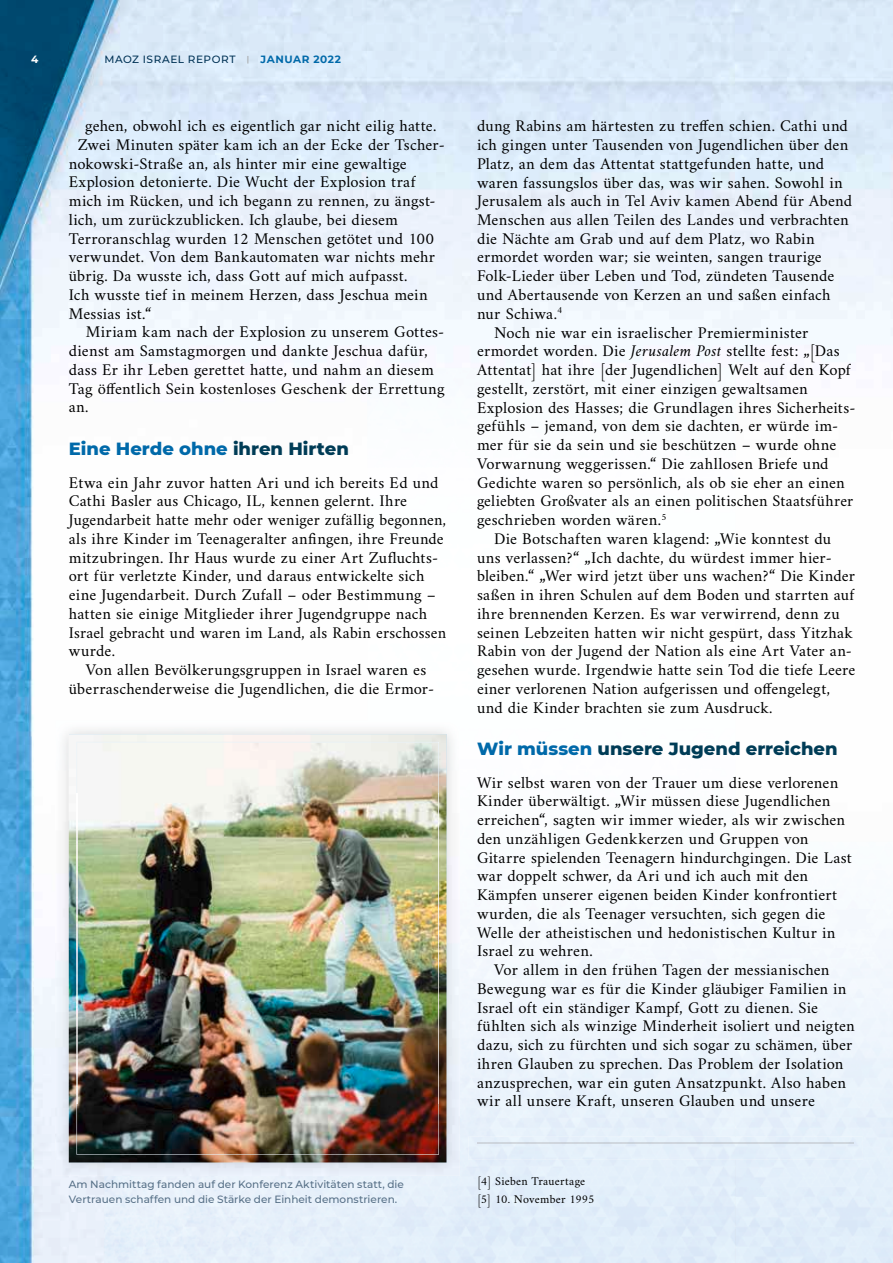
<style>
.page{position:relative;width:893px;height:1263px;background:#fff}
.page>*{position:absolute;margin:0;border:0;box-sizing:border-box;transform-origin:0 0}
.t1{font:800 18px "Montserrat";color:#003c56}
.t2{font:800 18px "Montserrat";color:#0069a9}
.t3{font:16.5px/18.8px "Amiri";letter-spacing:.01em;color:#000}
.t4{font:12px/18.6px "Amiri";letter-spacing:.015em;color:#000}
.t5{font:500 10.5px/15px "Montserrat";color:#577087}
.t6{font:500 10.5px "Montserrat";letter-spacing:.055em;color:#003255}
.t7{font:700 10.5px "Montserrat";color:#fff}
.s1{font-weight:700;color:#0069a9}
.s2{color:#003c56}
.s3{font-style:italic}
.s4{color:#0069a9}
</style>
<div class="page">
<img style="left:0;top:0;width:735px;height:736px">
<img style="left:0;top:736px;width:104px;height:527px">
<img style="left:55px;top:721px;width:405px;height:50px">
<img style="left:55px;top:771px;width:50px;height:405px">
<img style="left:410px;top:771px;width:50px;height:405px">
<img style="left:105px;top:1162px;width:305px;height:14px">
<img style="left:69px;top:734px;width:377px;height:428px">
<img style="left:77px;top:742px;width:362px;height:51px">
<img style="left:77px;top:793px;width:1px;height:310px">
<img style="left:439px;top:793px;width:1px;height:310px">
<img style="left:77px;top:1103px;width:362px;height:52px">
<div style="left:468px;top:1137px;width:395px;height:23px;background:#e5f0fa"></div>
<img style="left:477px;top:1142px;width:377px;height:1px">
<p class="t7" style="left:31px;top:52px;width:9px">4</p>
<p class="t6" style="left:104px;top:52px;width:238px">MAOZ ISRAEL REPORT <sup>|</sup> <span class="s1">JANUAR 2022</span></p>
<p class="t3" style="left:85px;top:116px;width:353px">gehen, obwohl ich es eigentlich gar nicht eilig hatte.</p>
<p class="t3" style="left:78px;top:135px;width:369px">Zwei Minuten später kam ich an der Ecke der Tscher-</p>
<p class="t3" style="left:69px;top:154px;width:340px">nokowski-Straße an, als hinter mir eine gewaltige</p>
<p class="t3" style="left:69px;top:172px;width:348px">Explosion detonierte. Die Wucht der Explosion traf</p>
<p class="t3" style="left:69px;top:191px;width:368px">mich im Rücken, und ich begann zu rennen, zu ängst-</p>
<p class="t3" style="left:69px;top:210px;width:331px">lich, um zurückzublicken. Ich glaube, bei diesem</p>
<p class="t3" style="left:69px;top:229px;width:367px">Terroranschlag wurden 12 Menschen getötet und 100</p>
<p class="t3" style="left:69px;top:247px;width:368px">verwundet. Von dem Bankautomaten war nichts mehr</p>
<p class="t3" style="left:69px;top:266px;width:340px">übrig. Da wusste ich, dass Gott auf mich aufpasst.</p>
<p class="t3" style="left:69px;top:285px;width:360px">Ich wusste tief in meinem Herzen, dass Jeschua mein</p>
<p class="t3" style="left:69px;top:304px;width:84px">Messias ist.“</p>
<p class="t3" style="left:86px;top:322px;width:360px">Miriam kam nach der Explosion zu unserem Gottes-</p>
<p class="t3" style="left:69px;top:341px;width:360px">dienst am Samstagmorgen und dankte Jeschua dafür,</p>
<p class="t3" style="left:69px;top:360px;width:366px">dass Er ihr Leben gerettet hatte, und nahm an diesem</p>
<p class="t3" style="left:69px;top:378px;width:377px">Tag öffentlich Sein kostenloses Geschenk der Errettung</p>
<p class="t3" style="left:69px;top:397px;width:21px">an.</p>
<p class="t2" style="left:69px;top:436px;width:282px">Eine Herde ohne <span class="s2">ihren Hirten</span></p>
<p class="t3" style="left:69px;top:472px;width:379px">Etwa ein Jahr zuvor hatten Ari und ich bereits Ed und Cathi Basler aus Chicago, IL, kennen gelernt. Ihre Jugendarbeit hatte mehr oder weniger zufällig begonnen, als ihre Kinder im Teenageralter anfingen, ihre Freunde mitzubringen. Ihr Haus wurde zu einer Art Zufluchts&shy;ort für verletzte Kinder, und daraus entwickelte sich eine Jugendarbeit. Durch Zufall – oder Bestimmung – hatten sie einige Mitglieder ihrer Jugendgruppe nach Israel gebracht und waren im Land, als Rabin erschossen wurde.</p>
<p class="t3" style="left:69px;top:660px;width:367px;text-align:center">Von allen Bevölkerungsgruppen in Israel waren es überraschenderweise die Jugendlichen, die die Ermor-</p>
<p class="t3" style="left:477px;top:116px;width:372px">dung Rabins am härtesten zu treffen schien. Cathi und</p>
<p class="t3" style="left:477px;top:135px;width:373px">ich gingen unter Tausenden von Jugendlichen über den</p>
<p class="t3" style="left:477px;top:154px;width:349px">Platz, an dem das Attentat stattgefunden hatte, und</p>
<p class="t3" style="left:477px;top:172px;width:367px">waren fassungslos über das, was wir sahen. Sowohl in</p>
<p class="t3" style="left:477px;top:191px;width:377px">Jerusalem als auch in Tel Aviv kamen Abend für Abend</p>
<p class="t3" style="left:477px;top:210px;width:373px">Menschen aus allen Teilen des Landes und verbrachten</p>
<p class="t3" style="left:477px;top:229px;width:339px">die Nächte am Grab und auf dem Platz, wo Rabin</p>
<p class="t3" style="left:477px;top:247px;width:346px">ermordet worden war; sie weinten, sangen traurige</p>
<p class="t3" style="left:477px;top:266px;width:359px">Folk-Lieder über Leben und Tod, zündeten Tausende</p>
<p class="t3" style="left:477px;top:285px;width:355px">und Abertausende von Kerzen an und saßen einfach</p>
<p class="t3" style="left:477px;top:304px;width:87px">nur Schiwa.<sup>4</sup></p>
<p class="t3" style="left:494px;top:322px;width:316px">Noch nie war ein israelischer Premierminister</p>
<p class="t3" style="left:477px;top:341px;width:364px">ermordet worden. Die <span class="s3">Jerusalem Post</span> stellte fest: „[Das</p>
<p class="t3" style="left:477px;top:360px;width:375px">Attentat] hat ihre [der Jugendlichen] Welt auf den Kopf</p>
<p class="t3" style="left:477px;top:379px;width:332px">gestellt, zerstört, mit einer einzigen gewaltsamen</p>
<p class="t3" style="left:477px;top:397px;width:380px">Explosion des Hasses; die Grundlagen ihres Sicherheits-</p>
<p class="t3" style="left:477px;top:416px;width:363px">gefühls – jemand, von dem sie dachten, er würde im-</p>
<p class="t3" style="left:477px;top:435px;width:361px">mer für sie da sein und sie beschützen – wurde ohne</p>
<p class="t3" style="left:477px;top:454px;width:353px">Vorwarnung weggerissen.“ Die zahllosen Briefe und</p>
<p class="t3" style="left:477px;top:472px;width:369px">Gedichte waren so persönlich, als ob sie eher an einen</p>
<p class="t3" style="left:477px;top:491px;width:378px">geliebten Großvater als an einen politischen Staatsführer</p>
<p class="t3" style="left:477px;top:510px;width:191px">geschrieben worden wären.<sup>5</sup></p>
<p class="t3" style="left:494px;top:529px;width:338px">Die Botschaften waren klagend: „Wie konntest du</p>
<p class="t3" style="left:477px;top:547px;width:356px">uns verlassen?“ „Ich dachte, du würdest immer hier-</p>
<p class="t3" style="left:477px;top:566px;width:379px">bleiben.“ „Wer wird jetzt über uns wachen?“ Die Kinder</p>
<p class="t3" style="left:477px;top:585px;width:379px">saßen in ihren Schulen auf dem Boden und starrten auf</p>
<p class="t3" style="left:477px;top:604px;width:364px">ihre brennenden Kerzen. Es war verwirrend, denn zu</p>
<p class="t3" style="left:477px;top:622px;width:377px">seinen Lebzeiten hatten wir nicht gespürt, dass Yitzhak</p>
<p class="t3" style="left:477px;top:641px;width:376px">Rabin von der Jugend der Nation als eine Art Vater an-</p>
<p class="t3" style="left:477px;top:660px;width:380px">gesehen wurde. Irgendwie hatte sein Tod die tiefe Leere</p>
<p class="t3" style="left:477px;top:679px;width:355px">einer verlorenen Nation aufgerissen und offengelegt,</p>
<p class="t3" style="left:477px;top:697px;width:297px">und die Kinder brachten sie zum Ausdruck.</p>
<p class="t1" style="left:477px;top:736px;width:362px"><span class="s4">Wir müssen</span> unsere Jugend erreichen</p>
<p class="t3" style="left:477px;top:772px;width:376px">Wir selbst waren von der Trauer um diese verlorenen Kinder überwältigt. „Wir müssen diese Jugendlichen erreichen“, sagten wir immer wieder, als wir zwischen den unzähligen Gedenkkerzen und Gruppen von Gitarre spielenden Teenagern hindurchgingen. Die Last war doppelt schwer, da Ari und ich auch mit den Kämpfen unserer eigenen beiden Kinder konfrontiert wurden, die als Teenager versuchten, sich gegen die Welle der atheistischen und hedonistischen Kultur in Israel zu wehren.</p>
<p class="t3" style="left:477px;top:960px;width:379px;text-indent:17px">Vor allem in den frühen Tagen der messianischen Bewegung war es für die Kinder gläubiger Familien in Israel oft ein ständiger Kampf, Gott zu dienen. Sie fühlten sich als winzige Minderheit isoliert und neigten dazu, sich zu fürchten und sich sogar zu schämen, über ihren Glauben zu sprechen. Das Problem der Isolation anzusprechen, war ein guten Ansatzpunkt. Also haben wir all unsere Kraft, unseren Glauben und unsere</p>
<p class="t5" style="left:69px;top:1177px;width:337px">Am Nachmittag fanden auf der Konferenz Aktivitäten statt, die<br>Vertrauen schaffen und die Stärke der Einheit demonstrieren.</p>
<p class="t4" style="left:477px;top:1171px;width:119px">[4] Sieben Trauertage [5] 10. November 1995</p>
</div>
